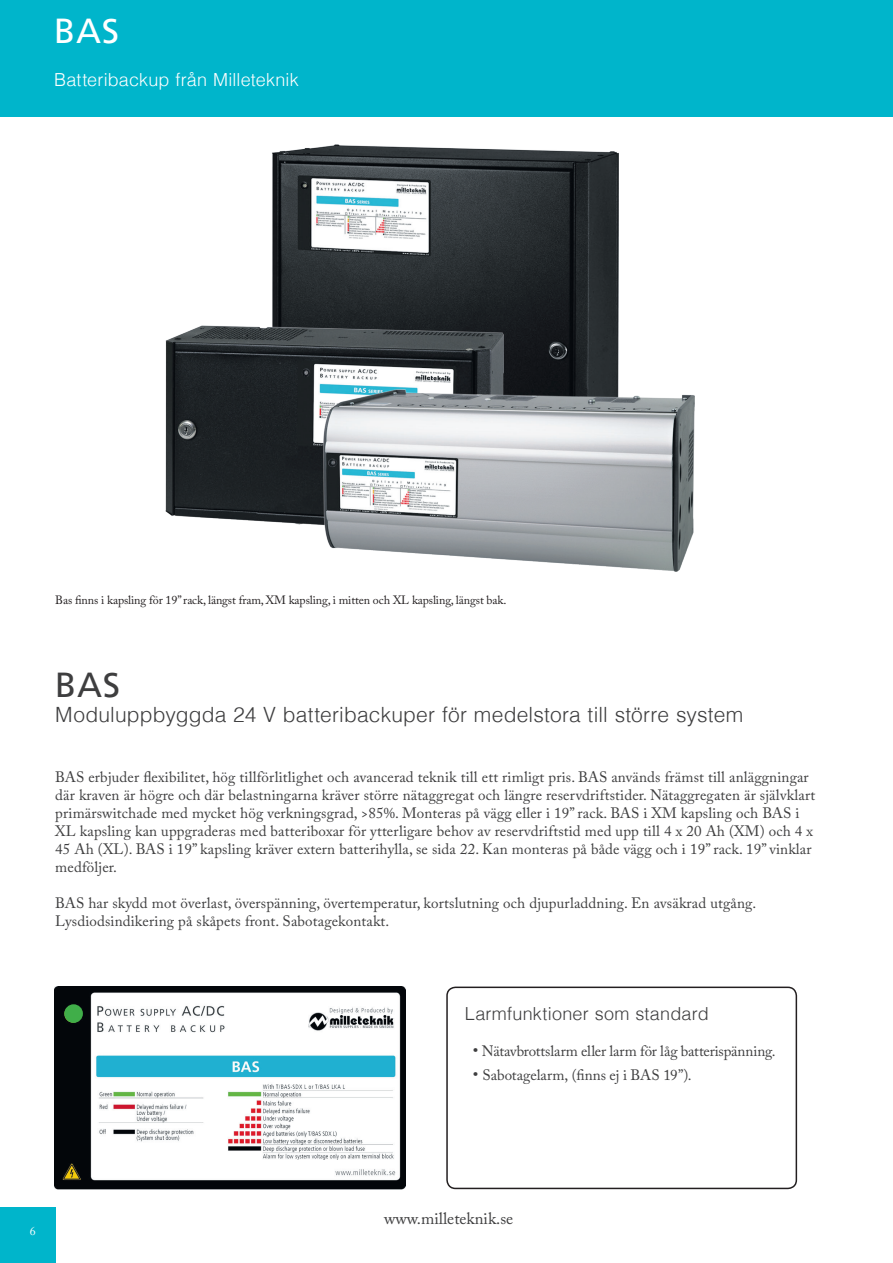
<style>
.page{position:relative;width:893px;height:1263px;background:#fff}
.page>*{position:absolute;margin:0;border:0;box-sizing:border-box;transform-origin:0 0}
.t1{font:34.65px "Frutiger LT";color:#fff}
.t2{font:34.65px "Frutiger LT";color:#3e3e3f}
.t3{font:300 21px "Helvetica LT";letter-spacing:.01em;color:#3e3e3f}
.t4{font:300 18px "Helvetica LT";letter-spacing:.01em;color:#fff}
.t5{font:300 18px "Helvetica LT";letter-spacing:.015em;color:#3e3e3f}
.t6{font:16.5px "Adobe Caslon Pro";color:#3e3e3f}
.t7{font:15px/18px "Adobe Caslon Pro";letter-spacing:.01em;color:#3e3e3f}
.t8{font:15px "Adobe Caslon Pro";letter-spacing:-.01em;color:#3e3e3f}
.t9{font:12px "Adobe Caslon Pro";letter-spacing:-.01em;color:#231f20}
.t10{font:12px "Adobe Caslon Pro";color:#fff}
.s1{font-size:16.5px}
</style>
<div class="page">
<div style="left:0;top:0;width:893px;height:117px;background:#00b5cb"></div>
<div style="left:446px;top:986px;width:351px;height:203px;border:2px solid #231f20;border-radius:9px"></div>
<div style="left:0;top:1207px;width:56px;height:56px;background:#00b5cb"></div>
<img style="left:272px;top:144px;width:347px;height:245px">
<img style="left:166px;top:325px;width:337px;height:200px">
<img style="left:323px;top:389px;width:372px;height:183px">
<img style="left:54px;top:986px;width:351px;height:203px">
<div style="left:64px;top:1004px;width:19px;height:19px;background:#40ae49;border-radius:50%"></div>
<h1 class="t1" style="left:54px;top:11px;width:66px">BAS</h1>
<p class="t4" style="left:54px;top:68px;width:246px">Batteribackup från Milleteknik</p>
<p class="t9" style="left:55px;top:593px;width:453px">Bas finns i kapsling för 19” rack, längst fram, XM kapsling, i mitten och XL kapsling, längst bak.</p>
<h1 class="t2" style="left:55px;top:664px;width:66px">BAS</h1>
<h2 class="t3" style="left:55px;top:701px;width:689px">Moduluppbyggda 24 V batteribackuper för medelstora till större system</h2>
<p class="t7" style="left:55px;top:768px;width:761px">BAS erbjuder flexibilitet, hög tillförlitlighet och avancerad teknik till ett rimligt pris. BAS används främst till anläggningar där kraven är högre och där belastningarna kräver större nätaggregat och längre reservdriftstider. Nätaggregaten är självklart primärswitchade med mycket hög verkningsgrad, &gt;85%. Monteras på vägg eller i 19” rack. BAS i XM kapsling och BAS i XL kapsling kan uppgraderas med batteriboxar för ytterligare behov av reservdriftstid med upp till 4 x 20 Ah (XM) och 4 x 45 Ah (XL). BAS i 19” kapsling kräver extern batterihylla, se sida 22. Kan monteras på både vägg och i 19” rack. 19” vinklar medföljer.</p>
<p class="t7" style="left:55px;top:894px;width:702px">BAS har skydd mot överlast, överspänning, övertemperatur, kortslutning och djupurladdning. En avsäkrad utgång.<br>Lysdiodsindikering på skåpets front. Sabotagekontakt.</p>
<p class="t5" style="left:465px;top:1002px;width:245px">Larmfunktioner som standard</p>
<p class="t8" style="left:473px;top:1042px;width:304px"><span class="s1">•</span> Nätavbrottslarm eller larm för låg batterispänning.</p>
<p class="t7" style="left:473px;top:1066px;width:220px"><span class="s1">•</span> Sabotagelarm, (finns ej i BAS 19”).</p>
<p class="t10" style="left:30px;top:1224px;width:7px">6</p>
<p class="t6" style="left:384px;top:1209px;width:131px">www.milleteknik.se</p>
</div>
